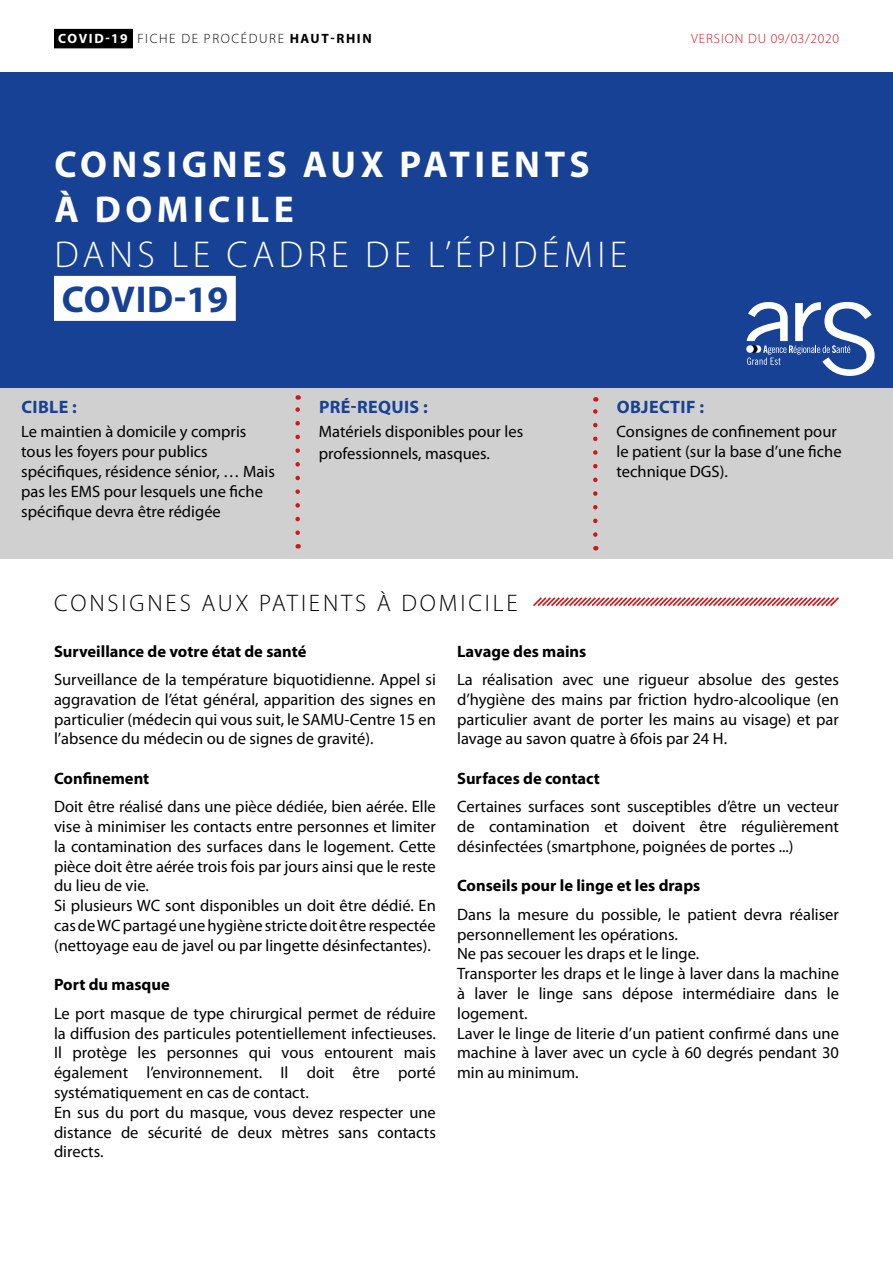
<style>
.page{position:relative;width:893px;height:1263px;background:#fff}
.page>*{position:absolute;margin:0;border:0;box-sizing:border-box;transform-origin:0 0}
.t1{font:700 37.5px/45px "Myriad Pro";letter-spacing:.12em;color:#fff}
.t2{font:300 37.5px "Myriad Pro";letter-spacing:.12em;color:#fff}
.t3{font:700 37.5px "Myriad Pro";letter-spacing:.015em;color:#164194}
.t4{font:300 24px "Myriad Pro";letter-spacing:.12em;color:#000}
.t5{font:700 18px "Myriad Pro";letter-spacing:.02em;color:#164194}
.t6{font:16.5px/19.8px "Myriad Pro";color:#000}
.t7{font:700 16.5px "Myriad Pro";color:#000}
.t8{font:300 13.5px "Myriad Pro";letter-spacing:.12em;color:#000}
.t9{font:300 13.5px "Myriad Pro";letter-spacing:.07em;color:#cd171a}
.s1{font-weight:700;color:#fff}
.s2{font-weight:700}
</style>
<div class="page">
<div style="left:0;top:72px;width:893px;height:316px;background:#164194"></div>
<svg style="left:747px;top:302px;width:128px;height:74px"></svg>
<div style="left:54px;top:29px;width:79px;height:19px;background:#000"></div>
<div style="left:54px;top:276px;width:182px;height:45px;background:#fff"></div>
<div style="left:0;top:388px;width:893px;height:171px;background:#d0d0d0"></div>
<svg style="left:295px;top:395px;width:5px;height:138px"></svg>
<svg style="left:533px;top:597px;width:306px;height:10px"></svg>
<svg style="left:593px;top:397px;width:5px;height:138px"></svg>
<p class="t8" style="left:58px;top:30px;width:315px"><span class="s1">COVID-19</span> FICHE DE PROCÉDURE <span class="s2">HAUT-RHIN</span></p>
<p class="t9" style="left:691px;top:30px;width:149px">VERSION DU 09/03/2020</p>
<h1 class="t1" style="left:54px;top:142px;width:537px">CONSIGNES AUX PATIENTS<br>À DOMICILE</h1>
<h1 class="t2" style="left:54px;top:232px;width:574px">DANS LE CADRE DE L’ÉPIDÉMIE</h1>
<h1 class="t3" style="left:62px;top:278px;width:168px">COVID-19</h1>
<p class="t5" style="left:21px;top:397px;width:57px">CIBLE :</p>
<p class="t6" style="left:21px;top:422px;width:255px">Le maintien à domicile y compris tous les foyers pour publics spécifiques, résidence sénior, … Mais pas les EMS pour lesquels une fiche spécifique devra être rédigée</p>
<p class="t5" style="left:319px;top:397px;width:110px">PRÉ-REQUIS :</p>
<p class="t6" style="left:319px;top:421px;width:206px;line-height:21.6px">Matériels disponibles pour les professionnels, masques.</p>
<h2 class="t4" style="left:54px;top:588px;width:465px">CONSIGNES AUX PATIENTS À DOMICILE</h2>
<p class="t5" style="left:617px;top:397px;width:89px">OBJECTIF :</p>
<p class="t6" style="left:617px;top:422px;width:227px">Consignes de confinement pour le patient (sur la base d’une fiche technique DGS).</p>
<p class="t7" style="left:54px;top:642px;width:254px">Surveillance de votre état de santé</p>
<p class="t6" style="left:54px;top:669px;width:383px;text-align:justify">Surveillance de la température biquotidienne. Appel si aggravation de l’état général, apparition des signes en particulier (médecin qui vous suit, le SAMU-Centre 15 en l’absence du médecin ou de signes de gravité).</p>
<p class="t7" style="left:54px;top:769px;width:97px">Confinement</p>
<p class="t6" style="left:54px;top:796px;width:383px">Doit être réalisé dans une pièce dédiée, bien aérée. Elle vise à minimiser les contacts entre personnes et limiter la contamination des surfaces dans le logement. Cette pièce doit être aérée trois fois par jours ainsi que le reste du lieu de vie.<br>Si plusieurs WC sont disponibles un doit être dédié. En cas de WC partagé une hygiène stricte doit être respectée (nettoyage eau de javel ou par lingette désinfectantes).</p>
<p class="t7" style="left:54px;top:976px;width:117px">Port du masque</p>
<p class="t6" style="left:54px;top:1003px;width:383px">Le port masque de type chirurgical permet de réduire la diffusion des particules potentiellement infectieuses.<br>Il protège les personnes qui vous entourent mais également l’environnement. Il doit être porté systématiquement en cas de contact.<br>En sus du port du masque, vous devez respecter une distance de sécurité de deux mètres sans contacts directs.</p>
<p class="t7" style="left:457px;top:642px;width:131px">Lavage des mains</p>
<p class="t6" style="left:457px;top:669px;width:383px;text-align:justify">La réalisation avec une rigueur absolue des gestes d’hygiène des mains par friction hydro-alcoolique (en particulier avant de porter les mains au visage) et par lavage au savon quatre à 6fois par 24 H.</p>
<p class="t7" style="left:457px;top:769px;width:144px">Surfaces de contact</p>
<p class="t6" style="left:457px;top:796px;width:383px;text-align:justify">Certaines surfaces sont susceptibles d’être un vecteur de contamination et doivent être régulièrement désinfectées (smartphone, poignées de portes ...)</p>
<p class="t7" style="left:457px;top:877px;width:245px">Conseils pour le linge et les draps</p>
<p class="t6" style="left:457px;top:904px;width:383px">Dans la mesure du possible, le patient devra réaliser personnellement les opérations.<br>Ne pas secouer les draps et le linge.<br>Transporter les draps et le linge à laver dans la machine à laver le linge sans dépose intermédiaire dans le logement.<br>Laver le linge de literie d’un patient confirmé dans une machine à laver avec un cycle à 60 degrés pendant 30 min au minimum.</p>
</div>
